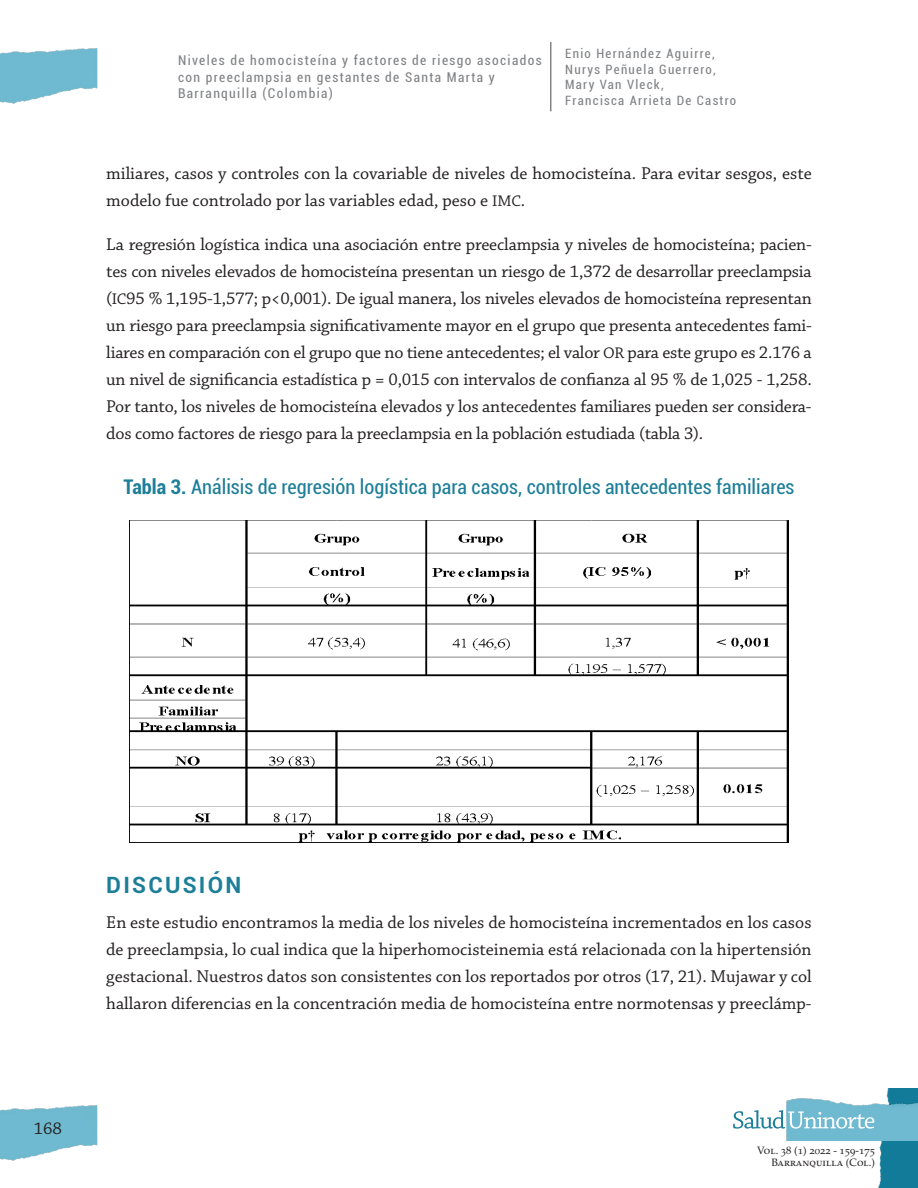
<style>
.page{position:relative;width:918px;height:1188px;background:#fff}
.page>*{position:absolute;margin:0;border:0;box-sizing:border-box;transform-origin:0 0}
.t1{font:700 22.5px "Roboto";letter-spacing:.1em;color:#1d7e98}
.t2{font:condensed 20.25px "Roboto";color:#1d7e98}
.t3{font:18px/27px "Chaparral Pro";color:#231f20;text-align:justify}
.t4{font:condensed 13.5px/16.5px "Roboto";letter-spacing:.1em;color:#808285}
.t5{font:condensed 12.9px/15.9px "Roboto";letter-spacing:.1em;color:#808285}
.t6{font:10.65px/12.8px "Palatino LT Std";color:#231f20;text-align:right}
.s1{font-size:16.2px}
.s2{font-weight:700}
</style>
<div class="page">
<img style="left:0;top:48px;width:98px;height:56px">
<img style="left:0;top:1105px;width:98px;height:56px">
<img style="left:878px;top:1088px;width:40px;height:100px">
<img style="left:787px;top:1097px;width:131px;height:44px">
<svg style="left:733px;top:1110px;width:141px;height:19px"></svg>
<hr style="left:550px;top:42px;width:1px;height:69px;background:#808285">
<img style="left:130px;top:520px;width:658px;height:322px">
<p class="t4" style="left:178px;top:52px;width:365px">Niveles de homocisteína y factores de riesgo asociados con preeclampsia en gestantes de Santa Marta y<br>Barranquilla (Colombia)</p>
<p class="t5" style="left:565px;top:45px;width:173px">Enio Hernández Aguirre,<br>Nurys Peñuela Guerrero,<br>Mary Van Vleck,<br>Francisca Arrieta De Castro</p>
<p class="t3" style="left:106px;top:161px;width:707px">miliares, casos y controles con la covariable de niveles de homocisteína. Para evitar sesgos, este modelo fue controlado por las variables edad, peso e <span class="s1">IMC</span>.</p>
<p class="t3" style="left:106px;top:232px;width:707px">La regresión logística indica una asociación entre preeclampsia y niveles de homocisteína; pacien&shy;tes con niveles elevados de homocisteína presentan un riesgo de 1,372 de desarrollar preeclampsia (<span class="s1">IC</span>95 % 1,195-1,577; p&lt;0,001). De igual manera, los niveles elevados de homocisteína representan un riesgo para preeclampsia significativamente mayor en el grupo que presenta antecedentes fami&shy;liares en comparación con el grupo que no tiene antecedentes; el valor <span class="s1">OR</span> para este grupo es 2.176 a un nivel de significancia estadística p = 0,015 con intervalos de confianza al 95 % de 1,025 - 1,258.<br>Por tanto, los niveles de homocisteína elevados y los antecedentes familiares pueden ser considera&shy;dos como factores de riesgo para la preeclampsia en la población estudiada (tabla 3).</p>
<p class="t2" style="left:123px;top:473px;width:673px"><span class="s2">Tabla 3.</span> Análisis de regresión logística para casos, controles antecedentes familiares</p>
<p class="t3" style="left:34px;top:1115px;width:30px">168</p>
<p class="t1" style="left:106px;top:869px;width:137px">DISCUSIÓN</p>
<p class="t3" style="left:106px;top:910px;width:707px">En este estudio encontramos la media de los niveles de homocisteína incrementados en los casos de preeclampsia, lo cual indica que la hiperhomocisteinemia está relacionada con la hipertensión gestacional. Nuestros datos son consistentes con los reportados por otros (17, 21). Mujawar y col hallaron diferencias en la concentración media de homocisteína entre normotensas y preeclámp-</p>
<p class="t6" style="left:757px;top:1144px;width:119px">Vol. 38 (1) 2022 - 159-175<br>Barranquilla (Col.)</p>
</div>
